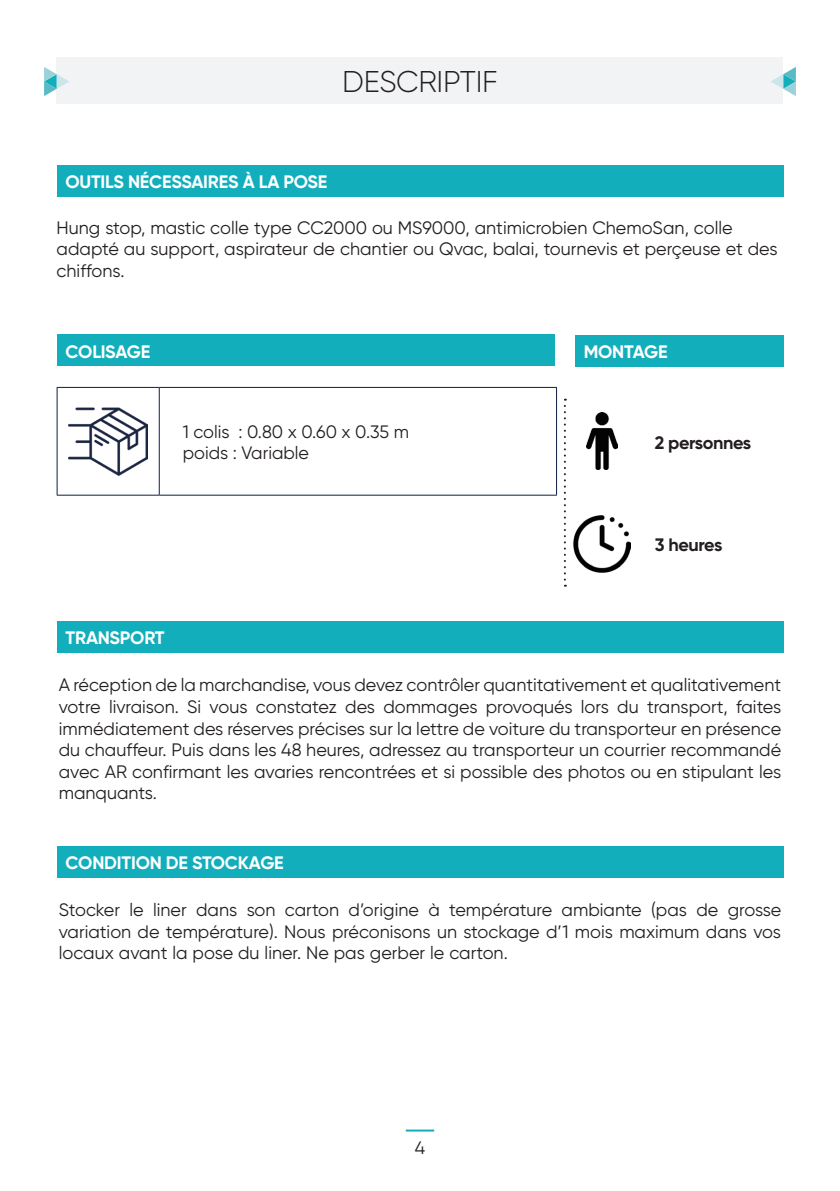
<style>
.page{position:relative;width:840px;height:1191px;background:#fff}
.page>*{position:absolute;margin:0;border:0;box-sizing:border-box;transform-origin:0 0}
.NOM_CHAPITRE{font:300 30px "Gilroy";letter-spacing:-.01em;color:#231f20}
.PAGE_U2{font:18px/21.6px "Gilroy";color:#231f20;text-align:justify}
.t1{font:700 18px "Gilroy";letter-spacing:-.01em;color:#fff}
.t2{font:700 18px "Gilroy";letter-spacing:-.02em;color:#231f20}
</style>
<div class="page">
<div style="left:57px;top:57px;width:725px;height:46px;background:#f2f3f4"></div>
<svg style="left:44px;top:67px;width:25px;height:29px"></svg>
<svg style="left:771px;top:67px;width:24px;height:29px"></svg>
<hr style="left:405px;top:1129px;width:29px;height:2px;background:#13aebc">
<svg style="left:563px;top:399px;width:2px;height:188px"></svg>
<img style="left:573px;top:516px;width:57px;height:56px">
<img style="left:586px;top:413px;width:31px;height:56px">
<img style="left:68px;top:407px;width:80px;height:69px">
<div style="left:57px;top:621px;width:726px;height:31px;background:#13aebc"></div>
<div style="left:57px;top:846px;width:726px;height:31px;background:#13aebc"></div>
<div style="left:57px;top:165px;width:725px;height:32px;background:#13aebc"></div>
<div style="left:57px;top:334px;width:497px;height:32px;background:#13aebc"></div>
<div style="left:574px;top:335px;width:208px;height:32px;background:#13aebc"></div>
<hr style="left:57px;top:387px;width:102px;height:1px;background:#0e2045">
<hr style="left:57px;top:388px;width:1px;height:107px;background:#0e2045">
<hr style="left:159px;top:387px;width:397px;height:1px;background:#0e2045">
<hr style="left:159px;top:388px;width:1px;height:107px;background:#0e2045">
<hr style="left:556px;top:388px;width:1px;height:107px;background:#0e2045">
<hr style="left:57px;top:495px;width:102px;height:1px;background:#0e2045">
<hr style="left:159px;top:495px;width:397px;height:1px;background:#0e2045">
<p class="NOM_CHAPITRE" style="left:342px;top:63px;width:157px">DESCRIPTIF</p>
<p class="t1" style="left:65px;top:171px;width:263px">OUTILS NÉCESSAIRES À LA POSE</p>
<p class="PAGE_U2" style="left:57px;top:216px;width:722px;text-align:left">Hung stop, mastic colle type CC2000 ou MS9000, antimicrobien ChemoSan, colle adapté au support, aspirateur de chantier ou Qvac, balai, tournevis et perçeuse et des chiffons.</p>
<p class="t1" style="left:66px;top:340px;width:86px">COLISAGE</p>
<p class="t1" style="left:583px;top:341px;width:86px">MONTAGE</p>
<p class="PAGE_U2" style="left:183px;top:420px;width:228px">1 colis : 0.80 x 0.60 x 0.35 m</p>
<p class="PAGE_U2" style="left:183px;top:442px;width:128px">poids : Variable</p>
<p class="t1" style="left:66px;top:626px;width:100px">TRANSPORT</p>
<p class="t2" style="left:654px;top:431px;width:98px">2 personnes</p>
<p class="t2" style="left:654px;top:534px;width:69px">3 heures</p>
<p class="PAGE_U2" style="left:59px;top:674px;width:723px">A réception de la marchandise, vous devez contrôler quantitativement et qualitativement votre livraison. Si vous constatez des dommages provoqués lors du transport, faites immédiatement des réserves précises sur la lettre de voiture du transporteur en présence du chauffeur. Puis dans les 48 heures, adressez au transporteur un courrier recommandé avec AR confirmant les avaries rencontrées et si possible des photos ou en stipulant les manquants.</p>
<p class="t1" style="left:66px;top:851px;width:220px">CONDITION DE STOCKAGE</p>
<p class="PAGE_U2" style="left:59px;top:899px;width:723px">Stocker le liner dans son carton d’origine à température ambiante (pas de grosse variation de température). Nous préconisons un stockage d’1 mois maximum dans vos locaux avant la pose du liner. Ne pas gerber le carton.</p>
<p class="PAGE_U2" style="left:414px;top:1137px;width:12px">4</p>
</div>
